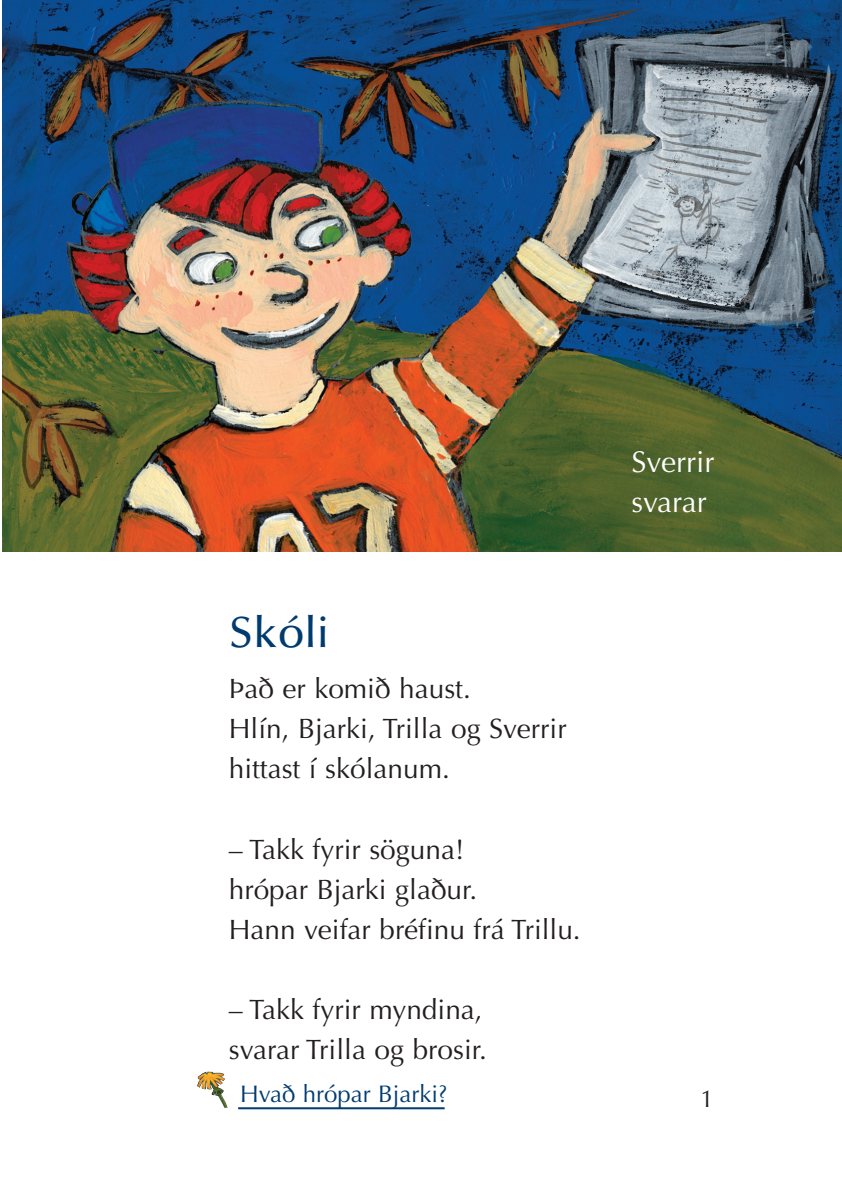
<style>
.page{position:relative;width:842px;height:1191px;background:#fff}
.page>*{position:absolute;margin:0;border:0;box-sizing:border-box;transform-origin:0 0}
.t1{font:500 44px "Optima";color:#003b70}
.t2{font:30px/40px "Optima";color:#fff}
.t3{font:28px/40px "Optima";color:#231f20}
.t4{font:24px "Optima";color:#003b70}
.t5{font:24px "Optima";color:#231f20}
</style>
<div class="page">
<img style="left:197px;top:1071px;width:31px;height:36px">
<hr style="left:238px;top:1107px;width:207px;height:2px;background:#003b70">
<img style="left:2px;top:0;width:840px;height:551px">
<h1 class="t1" style="left:229px;top:607px;width:102px">Skóli</h1>
<p class="t3" style="left:229px;top:669px;width:339px">Það er komið haust.<br>Hlín, Bjarki, Trilla og Sverrir hittast í skólanum.</p>
<p class="t3" style="left:229px;top:829px;width:353px">– Takk fyrir söguna!<br>hrópar Bjarki glaður.<br>Hann veifar bréfinu frá Trillu.</p>
<p class="t3" style="left:229px;top:989px;width:260px">– Takk fyrir myndina, svarar Trilla og brosir.</p>
<p class="t4" style="left:240px;top:1079px;width:209px">Hvað hrópar Bjarki?</p>
<p class="t2" style="left:631px;top:442px;width:84px">Sverrir svarar</p>
<p class="t5" style="left:700px;top:1085px;width:15px">1</p>
</div>
